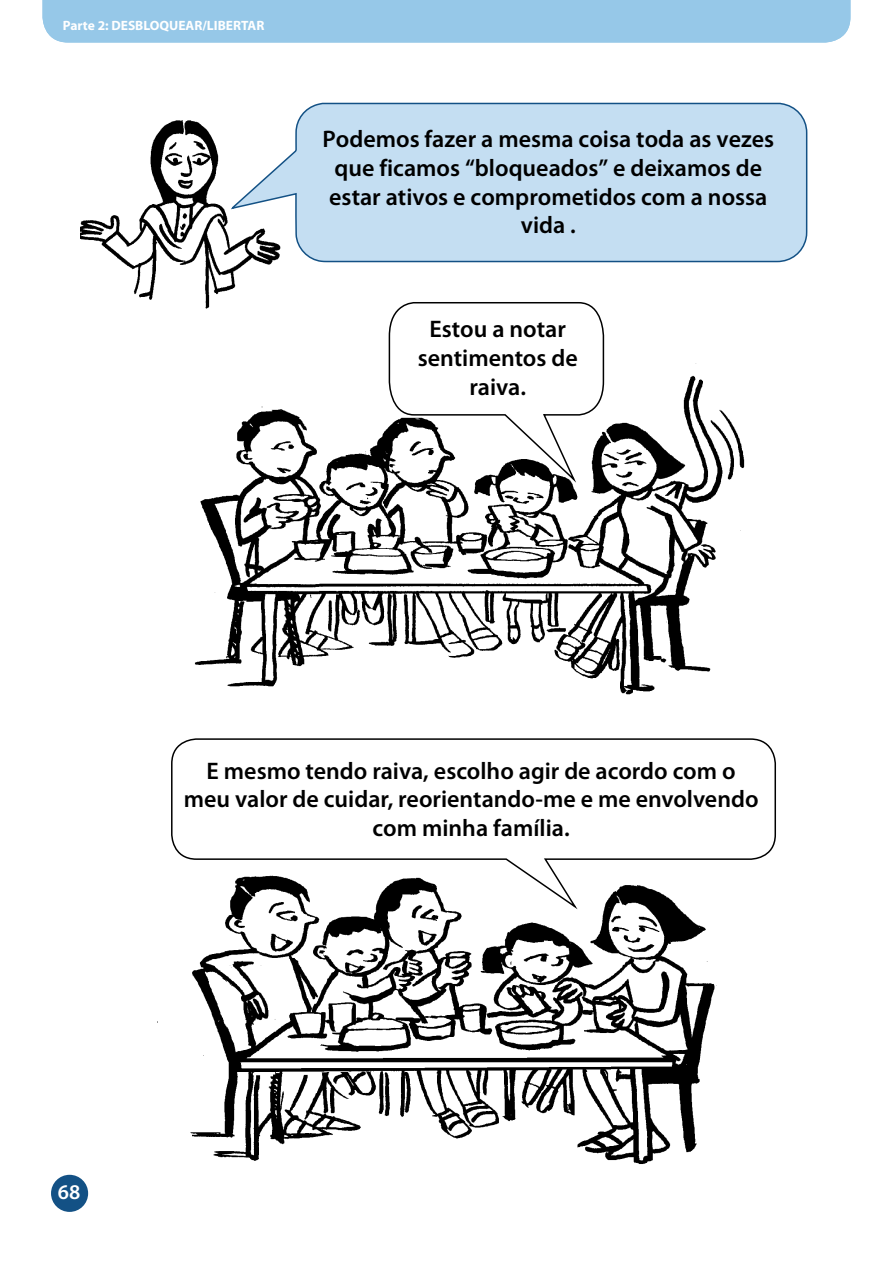
<style>
.page{position:relative;width:893px;height:1263px;background:#fff}
.page>*{position:absolute;margin:0;border:0;box-sizing:border-box;transform-origin:0 0}
.t1{font:600 24px/28.8px "Myriad Pro";color:#000;text-align:center}
.t2{font:600 21px "Myriad Pro";color:#fff}
.t3{font:700 13.5px "Myriad Pro";color:#fff}
.t4{font:700 13.5px "Myriad Pro";letter-spacing:.02em;color:#fff}
</style>
<div class="page">
<div style="left:51px;top:1175px;width:37px;height:37px;background:#135185;border-radius:50%"></div>
<img style="left:194px;top:363px;width:551px;height:331px">
<img style="left:81px;top:120px;width:191px;height:189px">
<svg style="left:230px;top:102px;width:578px;height:161px;background:#c4dcef"></svg>
<img style="left:157px;top:912px;width:560px;height:252px">
<svg style="left:388px;top:302px;width:217px;height:184px"></svg>
<svg style="left:171px;top:738px;width:605px;height:174px"></svg>
<div style="left:43px;top:0;width:807px;height:43px;background:#96c8e8"></div>
<p class="t3" style="left:63px;top:18px;width:203px">Parte 2: DESBLOQUEAR/LIBERTAR</p>
<p class="t4" style="left:91px;top:18px;width:95px">2: UNHOOKING</p>
<p class="t1" style="left:322px;top:125px;width:453px">Podemos fazer a mesma coisa toda as vezes que ficamos “bloqueados” e deixamos de estar ativos e comprometidos com a nossa vida .</p>
<p class="t1" style="left:418px;top:315px;width:162px">Estou a notar sentimentos de raiva.</p>
<p class="t1" style="left:184px;top:756px;width:576px">E mesmo tendo raiva, escolho agir de acordo com o meu valor de cuidar, reorientando-me e me envolvendo com minha família.</p>
<p class="t2" style="left:58px;top:1181px;width:24px">68</p>
</div>
